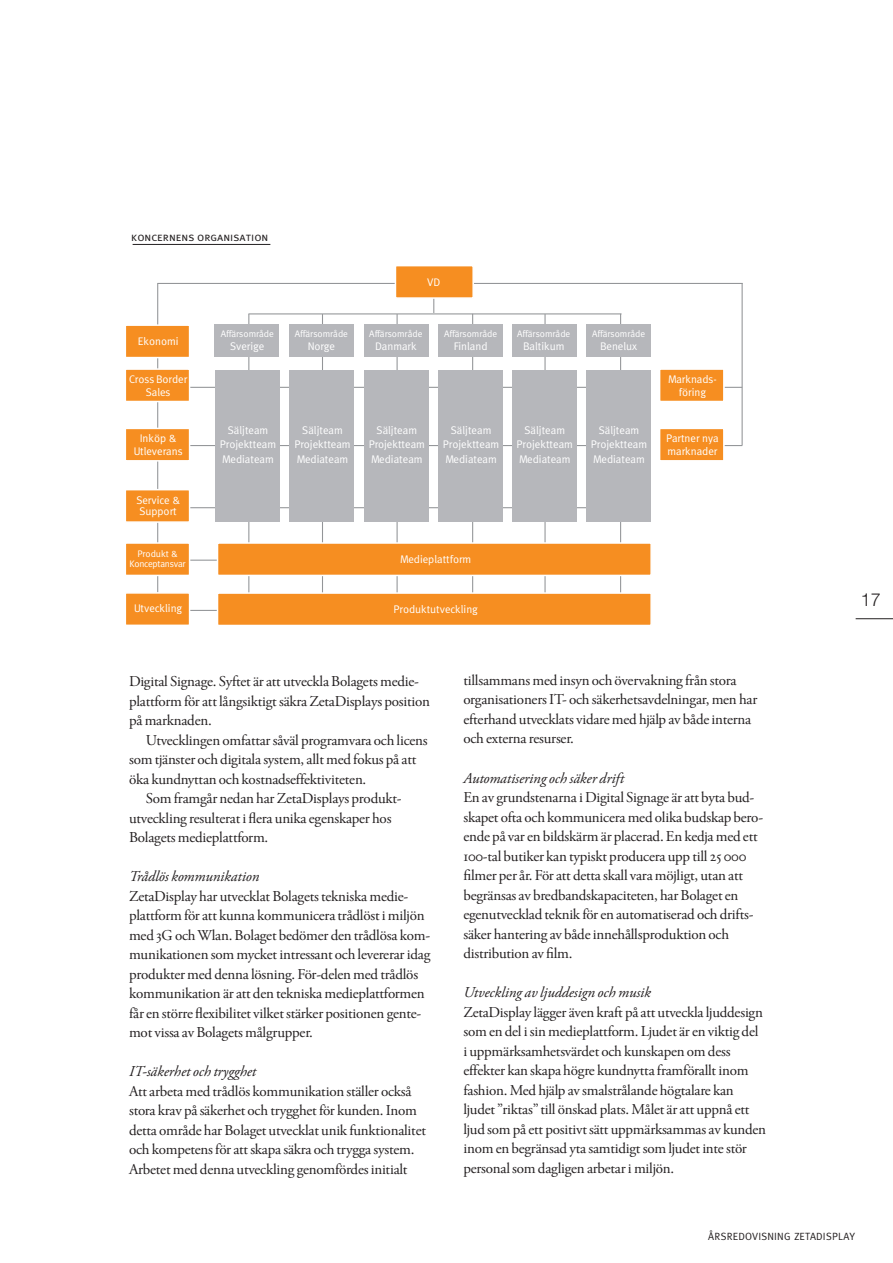
<style>
.page{position:relative;width:893px;height:1263px;background:#fff}
.page>*{position:absolute;margin:0;border:0;box-sizing:border-box;transform-origin:0 0}
.t1{font:300 18px "Helvetica Neue";color:#231f20}
.t2{font:15px/19.5px "Cap Garamond";letter-spacing:-.015em;color:#231f20}
.t3{font:italic 15px "Cap Garamond";letter-spacing:-.005em;color:#231f20}
.t4{font:12px "Meta Caps";color:#231f20}
.t5{font:11.1px/14.2px "Meta";color:#fff;text-align:center}
.t6{font:10.5px "Meta";letter-spacing:.02em;color:#231f20}
.t7{font:9.45px "Meta";color:#fff}
.t8{font:9.45px/9.6px "Meta";letter-spacing:-.025em;color:#fff;text-align:center}
</style>
<div class="page">
<hr style="left:133px;top:244px;width:137px;height:1px;background:#231f20">
<hr style="left:856px;top:618px;width:37px;height:1px;background:#231f20">
<hr style="left:248px;top:314px;width:1px;height:285px;background:#939598">
<hr style="left:322px;top:314px;width:1px;height:285px;background:#939598">
<svg style="left:433px;top:299px;width:1px;height:14px"></svg>
<hr style="left:397px;top:314px;width:1px;height:287px;background:#939598">
<hr style="left:472px;top:314px;width:1px;height:287px;background:#939598">
<hr style="left:190px;top:387px;width:431px;height:1px;background:#939598">
<hr style="left:190px;top:445px;width:411px;height:1px;background:#939598">
<hr style="left:190px;top:507px;width:411px;height:1px;background:#939598">
<hr style="left:190px;top:560px;width:276px;height:1px;background:#939598">
<hr style="left:190px;top:610px;width:276px;height:1px;background:#939598">
<hr style="left:157px;top:283px;width:240px;height:1px;background:#939598">
<hr style="left:248px;top:313px;width:373px;height:1px;background:#939598">
<hr style="left:472px;top:283px;width:271px;height:1px;background:#939598">
<div style="left:395px;top:265px;width:79px;height:34px;background:#f68e21;border:2px solid #fff"></div>
<div style="left:215px;top:324px;width:64px;height:33px;background:#b6b7bb"></div>
<div style="left:290px;top:324px;width:64px;height:33px;background:#b6b7bb"></div>
<div style="left:364px;top:324px;width:64px;height:33px;background:#b6b7bb"></div>
<div style="left:438px;top:324px;width:65px;height:33px;background:#b6b7bb"></div>
<div style="left:215px;top:370px;width:64px;height:152px;background:#b6b7bb"></div>
<div style="left:290px;top:370px;width:64px;height:152px;background:#b6b7bb"></div>
<div style="left:364px;top:370px;width:64px;height:152px;background:#b6b7bb"></div>
<div style="left:438px;top:370px;width:64px;height:152px;background:#b6b7bb"></div>
<hr style="left:544px;top:314px;width:2px;height:287px;background:#939598">
<hr style="left:620px;top:314px;width:1px;height:287px;background:#939598">
<div style="left:512px;top:324px;width:64px;height:33px;background:#b6b7bb"></div>
<div style="left:586px;top:324px;width:65px;height:33px;background:#b6b7bb"></div>
<div style="left:512px;top:370px;width:64px;height:152px;background:#b6b7bb"></div>
<div style="left:586px;top:370px;width:64px;height:152px;background:#b6b7bb"></div>
<hr style="left:742px;top:283px;width:1px;height:162px;background:#939598">
<svg style="left:725px;top:387px;width:17px;height:1px"></svg>
<svg style="left:725px;top:445px;width:17px;height:1px"></svg>
<div style="left:659px;top:368px;width:66px;height:34px;background:#f68e21;border:2px solid #fff"></div>
<div style="left:659px;top:428px;width:66px;height:34px;background:#f68e21;border:2px solid #fff"></div>
<hr style="left:157px;top:283px;width:1px;height:309px;background:#939598">
<div style="left:125px;top:324px;width:65px;height:34px;background:#f68e21;border:2px solid #fff"></div>
<div style="left:125px;top:368px;width:65px;height:34px;background:#f68e21;border:2px solid #fff"></div>
<div style="left:125px;top:542px;width:65px;height:34px;background:#f68e21;border:2px solid #fff"></div>
<div style="left:125px;top:489px;width:65px;height:34px;background:#f68e21;border:2px solid #fff"></div>
<div style="left:125px;top:428px;width:65px;height:34px;background:#f68e21;border:2px solid #fff"></div>
<div style="left:125px;top:592px;width:65px;height:34px;background:#f68e21;border:2px solid #fff"></div>
<div style="left:217px;top:542px;width:435px;height:34px;background:#f68e21;border:2px solid #fff"></div>
<div style="left:217px;top:592px;width:435px;height:34px;background:#f68e21;border:2px solid #fff"></div>
<p class="t4" style="left:131px;top:230px;width:139px">koncernens organisation</p>
<p class="t5" style="left:138px;top:334px;width:42px">Ekonomi</p>
<p class="t5" style="left:129px;top:373px;width:60px;line-height:12.1px">Cross Border<br>Sales</p>
<p class="t7" style="left:221px;top:328px;width:55px">Affärsområde</p>
<p class="t5" style="left:230px;top:338px;width:36px">Sverige</p>
<p class="t7" style="left:295px;top:328px;width:55px">Affärsområde</p>
<p class="t5" style="left:308px;top:338px;width:29px">Norge</p>
<p class="t5" style="left:427px;top:275px;width:15px">VD</p>
<p class="t7" style="left:369px;top:328px;width:55px">Affärsområde</p>
<p class="t5" style="left:375px;top:338px;width:43px">Danmark</p>
<p class="t7" style="left:444px;top:328px;width:55px">Affärsområde</p>
<p class="t5" style="left:454px;top:338px;width:35px">Finland</p>
<p class="t5" style="left:134px;top:432px;width:51px;line-height:12.8px">Inköp &amp;<br>Utleverans</p>
<p class="t5" style="left:136px;top:494px;width:45px;line-height:11.1px;text-align:left">Service &amp;<br>Support</p>
<p class="t8" style="left:129px;top:549px;width:58px">Produkt &amp;<br>Konceptansvar</p>
<p class="t5" style="left:134px;top:601px;width:50px">Utveckling</p>
<p class="t5" style="left:220px;top:423px;width:58px">Säljteam<br>Projektteam<br>Mediateam</p>
<p class="t5" style="left:294px;top:423px;width:58px">Säljteam<br>Projektteam<br>Mediateam</p>
<p class="t5" style="left:369px;top:423px;width:58px">Säljteam<br>Projektteam<br>Mediateam</p>
<p class="t5" style="left:443px;top:423px;width:58px">Säljteam<br>Projektteam<br>Mediateam</p>
<p class="t5" style="left:400px;top:552px;width:73px">Medieplattform</p>
<p class="t5" style="left:394px;top:602px;width:86px">Produktutveckling</p>
<p class="t7" style="left:517px;top:328px;width:55px">Affärsområde</p>
<p class="t5" style="left:523px;top:338px;width:43px">Baltikum</p>
<p class="t7" style="left:592px;top:328px;width:55px">Affärsområde</p>
<p class="t5" style="left:600px;top:338px;width:39px">Benelux</p>
<p class="t5" style="left:517px;top:423px;width:58px">Säljteam<br>Projektteam<br>Mediateam</p>
<p class="t5" style="left:591px;top:423px;width:58px">Säljteam<br>Projektteam<br>Mediateam</p>
<p class="t5" style="left:668px;top:373px;width:50px;line-height:12.8px">Marknads&shy;föring</p>
<p class="t5" style="left:666px;top:432px;width:54px;line-height:12.8px;text-align:left">Partner nya marknader</p>
<p class="t2" style="left:129px;top:672px;width:302px">Digital Signage. Syftet är att utveckla Bolagets medie&shy;plattform för att långsiktigt säkra ZetaDisplays position på marknaden.</p>
<p class="t2" style="left:146px;top:731px;width:283px">Utvecklingen omfattar såväl programvara och licens</p>
<p class="t2" style="left:129px;top:750px;width:289px">som tjänster och digitala system, allt med fokus på att</p>
<p class="t2" style="left:129px;top:770px;width:239px">öka kundnyttan och kostnadseffektiviteten.</p>
<p class="t2" style="left:146px;top:789px;width:257px">Som framgår nedan har ZetaDisplays produkt-</p>
<p class="t2" style="left:129px;top:809px;width:264px">utveckling resulterat i flera unika egenskaper hos</p>
<p class="t2" style="left:129px;top:828px;width:141px">Bolagets medieplattform.</p>
<p class="t3" style="left:129px;top:868px;width:132px">Trådlös kommunikation</p>
<p class="t2" style="left:129px;top:887px;width:303px">ZetaDisplay har utvecklat Bolagets tekniska medie&shy;plattform för att kunna kommunicera trådlöst i miljön med 3G och Wlan. Bolaget bedömer den trådlösa kom&shy;munikationen som mycket intressant och levererar idag produkter med denna lösning. För-delen med trådlös kommunikation är att den tekniska medieplattformen får en större flexibilitet vilket stärker positionen gente&shy;mot vissa av Bolagets målgrupper.</p>
<p class="t3" style="left:129px;top:1063px;width:129px">IT-säkerhet och trygghet</p>
<p class="t2" style="left:129px;top:1082px;width:298px">Att arbeta med trådlös kommunikation ställer också stora krav på säkerhet och trygghet för kunden. Inom detta område har Bolaget utvecklat unik funktionalitet och kompetens för att skapa säkra och trygga system.<br>Arbetet med denna utveckling genomfördes initialt</p>
<p class="t2" style="left:463px;top:671px;width:295px">tillsammans med insyn och övervakning från stora organisationers IT- och säkerhetsavdelningar, men har efterhand utvecklats vidare med hjälp av både interna och externa resurser.</p>
<p class="t3" style="left:463px;top:770px;width:162px">Automatisering och säker drift</p>
<p class="t2" style="left:463px;top:788px;width:301px">En av grundstenarna i Digital Signage är att byta bud&shy;skapet ofta och kommunicera med olika budskap bero&shy;ende på var en bildskärm är placerad. En kedja med ett 100-tal butiker kan typiskt producera upp till 25 000 filmer per år. För att detta skall vara möjligt, utan att begränsas av bredbandskapaciteten, har Bolaget en egenutvecklad teknik för en automatiserad och drifts&shy;säker hantering av både innehållsproduktion och distribution av film.</p>
<p class="t3" style="left:463px;top:984px;width:189px">Utveckling av ljuddesign och musik</p>
<p class="t2" style="left:463px;top:1002px;width:304px">ZetaDisplay lägger även kraft på att utveckla ljuddesign som en del i sin medieplattform. Ljudet är en viktig del<br>i uppmärksamhetsvärdet och kunskapen om dess effekter kan skapa högre kundnytta framförallt inom fashion. Med hjälp av smalstrålande högtalare kan ljudet ”riktas” till önskad plats. Målet är att uppnå ett ljud som på ett positivt sätt uppmärksammas av kunden inom en begränsad yta samtidigt som ljudet inte stör personal som dagligen arbetar i miljön.</p>
<p class="t1" style="left:861px;top:588px;width:21px">17</p>
<p class="t6" style="left:708px;top:1230px;width:148px">ÅRSREDOVISNING ZETADISPLAY</p>
</div>
